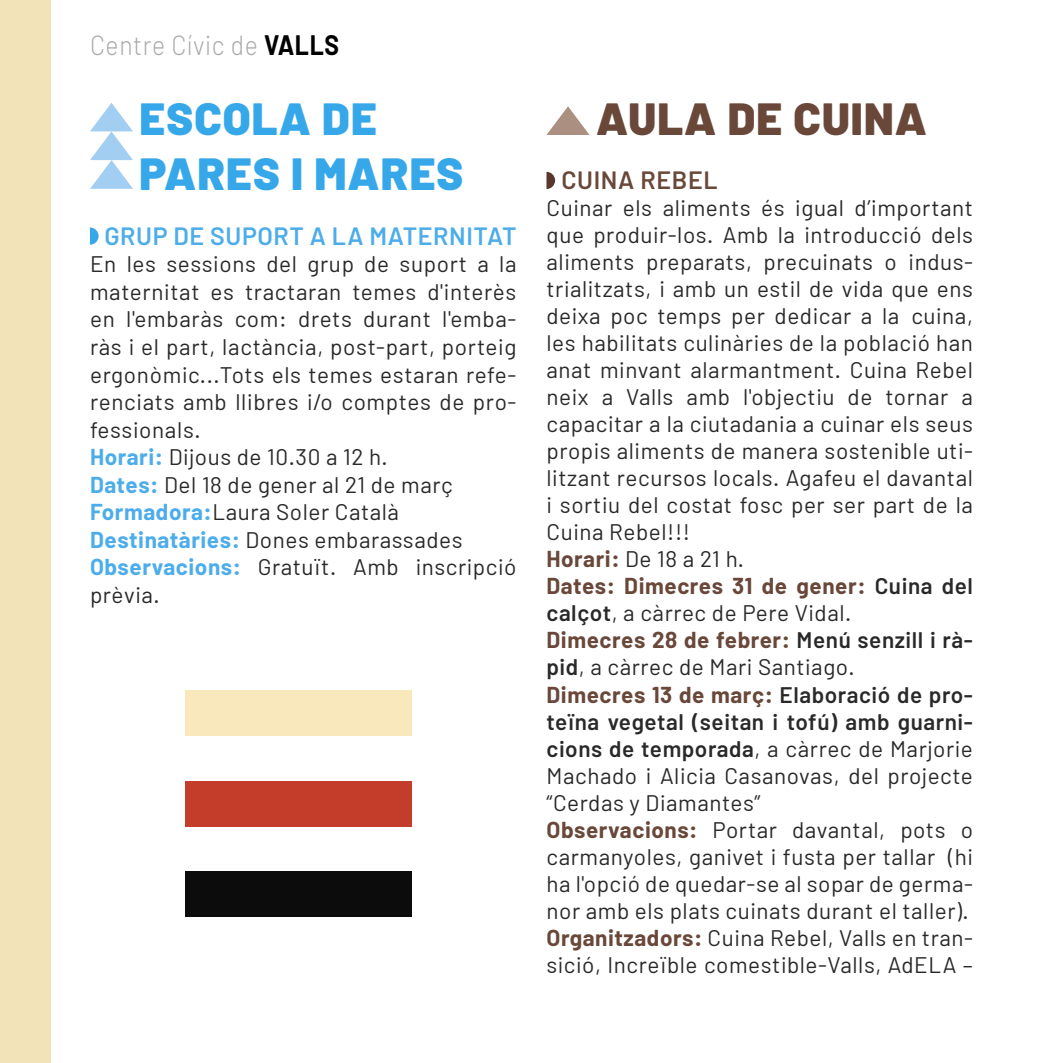
<style>
.page{position:relative;width:1063px;height:1063px;background:#fff}
.page>*{position:absolute;margin:0;border:0;box-sizing:border-box;transform-origin:0 0}
.t1{font:900 45px/54.5px "Barlow";letter-spacing:.025em;color:#36a7e9}
.t2{font:900 45px "Barlow";letter-spacing:.025em;color:#69483a}
.t3{font:300 27.5px "Barlow";letter-spacing:.025em;color:#aaa;scale:.9 1}
.t4{font:600 25px "Barlow";letter-spacing:.025em;color:#4cadea}
.t5{font:600 25px "Barlow";letter-spacing:.025em;color:#69483a}
.t6{font:22.5px/27px "Barlow";letter-spacing:.025em;color:#292929}
.s1{font-weight:700;color:#000}
.s2{font-weight:700;color:#4cadea}
.s3{font-weight:700;color:#69483a}
.s4{font-weight:600}
</style>
<div class="page">
<div style="left:0;top:0;width:51px;height:1063px;background:#f3e3b9"></div>
<svg style="left:546px;top:172px;width:9px;height:17px"></svg>
<svg style="left:546px;top:106px;width:44px;height:29px"></svg>
<svg style="left:90px;top:227px;width:9px;height:18px"></svg>
<svg style="left:90px;top:103px;width:43px;height:86px"></svg>
<div style="left:185px;top:690px;width:227px;height:46px;background:#f8e8bc"></div>
<div style="left:185px;top:781px;width:227px;height:45px;background:#c43d2a"></div>
<div style="left:185px;top:871px;width:227px;height:46px;background:#0c0c0d"></div>
<p class="t3" style="left:90px;top:28px;width:278px">Centre Cívic de <span class="s1">VALLS</span></p>
<h1 class="t1" style="left:140px;top:92px;width:325px">ESCOLA DE<br>PARES I MARES</h1>
<p class="t4" style="left:104px;top:220px;width:414px">GRUP DE SUPORT A LA MATERNITAT</p>
<p class="t6" style="left:90px;top:250px;width:428px">En les sessions del grup de suport a la maternitat es tractaran temes d'interès en l'embaràs com: drets durant l'emba&shy;ràs i el part, lactància, post-part, porteig ergonòmic...Tots els temes estaran refe&shy;renciats amb llibres i/o comptes de pro&shy;fessionals.<br><span class="s2">Horari:</span> Dijous de 10.30 a 12 h.<br><span class="s2">Dates:</span> Del 18 de gener al 21 de març <span class="s2">Formadora:</span>Laura Soler Català <span class="s2">Destinatàries:</span> Dones embarassades <span class="s2">Observacions:</span> Gratuït. Amb inscripció prèvia.</p>
<h1 class="t2" style="left:596px;top:91px;width:332px">AULA DE CUINA</h1>
<p class="t5" style="left:561px;top:165px;width:158px">CUINA REBEL</p>
<p class="t6" style="left:546px;top:194px;width:428px">Cuinar els aliments és igual d’important que produir-los. Amb la introducció dels aliments preparats, precuinats o indus&shy;trialitzats, i amb un estil de vida que ens deixa poc temps per dedicar a la cuina, les habilitats culinàries de la població han anat minvant alarmantment. Cuina Rebel neix a Valls amb l'objectiu de tornar a capacitar a la ciutadania a cuinar els seus propis aliments de manera sostenible uti&shy;litzant recursos locals. Agafeu el davantal i sortiu del costat fosc per ser part de la Cuina Rebel!!!<br><span class="s3">Horari:</span> De 18 a 21 h.<br><span class="s3">Dates: Dimecres 31 de gener:</span> <span class="s4">Cuina del calçot</span>, a càrrec de Pere Vidal.<br><span class="s3">Dimecres 28 de febrer:</span> <span class="s4">Menú senzill i rà&shy;pid</span>, a càrrec de Mari Santiago.<br><span class="s3">Dimecres 13 de març:</span> <span class="s4">Elaboració de pro&shy;teïna vegetal (seitan i tofú) amb guarni&shy;cions de temporada</span>, a càrrec de Marjorie Machado i Alicia Casanovas, del projecte “Cerdas y Diamantes”<br><span class="s3">Observacions:</span> Portar davantal, pots o carmanyoles, ganivet i fusta per tallar (hi ha l'opció de quedar-se al sopar de germa&shy;nor amb els plats cuinats durant el taller).<br><span class="s3">Organitzadors:</span> Cuina Rebel, Valls en tran&shy;sició, Increïble comestible-Valls, AdELA –</p>
</div>
